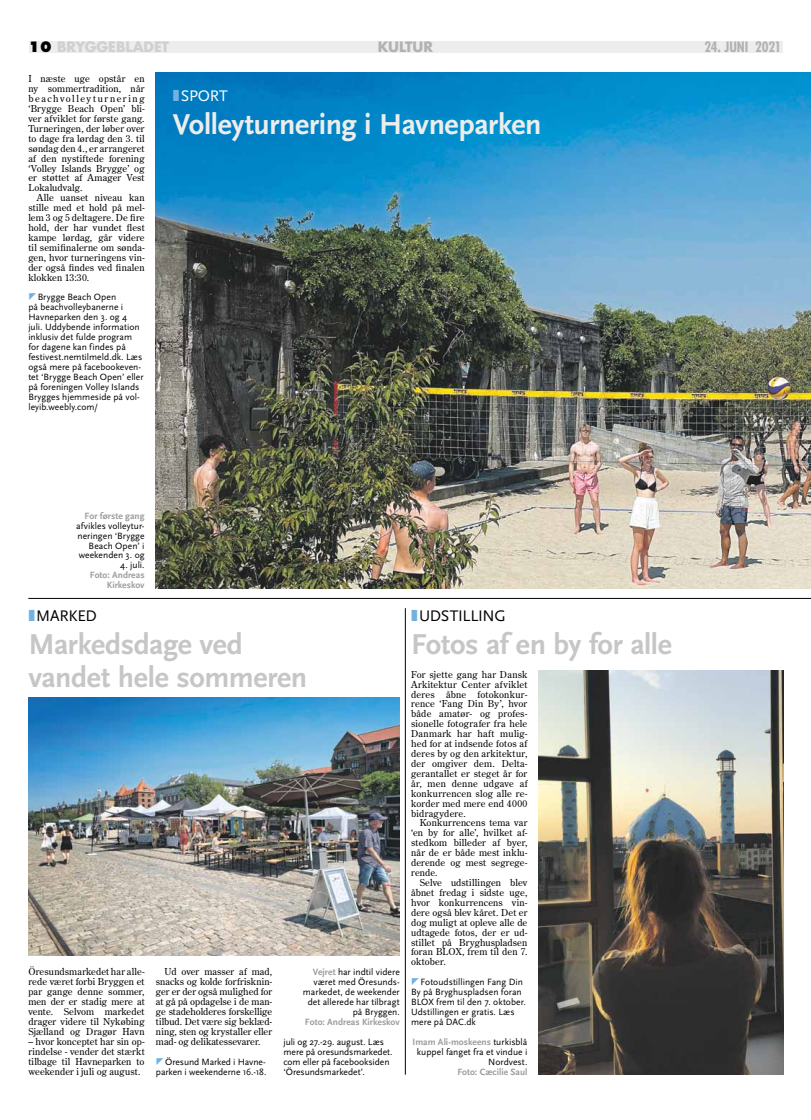
<style>
.page{position:relative;width:811px;height:1120px;background:#fff}
.page>*{position:absolute;margin:0;border:0;box-sizing:border-box;transform-origin:0 0}
.t1{font:700 30px/33px "Scala Sans";letter-spacing:-.015em;color:#c6c6c6}
.t2{font:700 30px "Scala Sans";letter-spacing:-.015em;color:#ededed}
.t3{font:16px "Scala Sans";color:#000}
.t4{font:16px "Scala Sans";letter-spacing:-.01em;color:#fff}
.t5{font:700 14px "Futura";letter-spacing:-.005em;color:#d0d0d0}
.t6{font:700 condensed 14px "Futura";letter-spacing:-.02em;color:#b3b2b2}
.t7{font:700 14px "Futura";color:#b3b2b2}
.t8{font:9.5px/9.9px "Century Old Style Std";letter-spacing:.01em;color:#000;text-align:justify}
.t9{font:9.5px/9.9px "Scala Sans";color:#000;text-align:right}
.t10{font:700 9.5px/9.9px "Scala Sans";color:#9d9d9c;text-align:right}
.s1{font-weight:800;color:#000}
.s2{color:#73b2e0}
.s3{font-weight:700;color:#9d9d9c}
</style>
<div class="page">
<div style="left:29px;top:41px;width:753px;height:11px;background:#ededed"></div>
<img style="left:156px;top:72px;width:655px;height:516px">
<img style="left:28px;top:697px;width:372px;height:258px">
<img style="left:539px;top:671px;width:245px;height:403px">
<hr style="left:405px;top:608px;width:1px;height:466px;background:#000">
<hr style="left:28px;top:598px;width:783px;height:1px;background:#000">
<h3 class="t5" style="left:28px;top:38px;width:142px"><span class="s1">10</span> BRYGGEBLADET</h3>
<h3 class="t7" style="left:378px;top:38px;width:57px">KU LTUR</h3>
<h3 class="t6" style="left:704px;top:38px;width:78px">24. Juni 2021</h3>
<h2 class="t4" style="left:173px;top:87px;width:56px"><span class="s2">❚</span>SPORT</h2>
<h1 class="t2" style="left:173px;top:108px;width:370px">Volleyturnering i Havneparken</h1>
<p class="t8" style="left:28px;top:74px;width:118px">I næste uge opstår en ny sommertradition, når beachvolleyturnering ‘Brygge Beach Open’ bli&shy;ver afviklet for første gang.<br>Turneringen, der løber over to dage fra lørdag den 3. til søndag den 4., er arrangeret af den nystiftede forening ‘Volley Islands Brygge’ og er støttet af Amager Vest Lokaludvalg.</p>
<p class="t8" style="left:28px;top:193px;width:118px;text-indent:9px">Alle uanset niveau kan stille med et hold på mel&shy;lem 3 og 5 deltagere. De fire hold, der har vundet flest kampe lørdag, går videre til semifinalerne om sønda&shy;gen, hvor turneringens vin&shy;der også findes ved finalen klokken 13:30.</p>
<p class="t9" style="left:28px;top:293px;width:117px;text-align:left;text-indent:9px">Brygge Beach Open<br>på beachvolleybanerne i<br>Havneparken den 3. og 4 juli. Uddybende information inklusiv det fulde program for dagene kan findes på festivest.nemtilmeld.dk. Læs også mere på facebookeven&shy;tet ‘Brygge Beach Open’ eller på foreningen Volley Islands<br>Brygges hjemmeside på vol&shy;leyib.weebly.com/</p>
<p class="t10" style="left:85px;top:511px;width:62px">For første gang</p>
<p class="t9" style="left:76px;top:521px;width:70px">afvikles volleytur&shy;neringen ‘Brygge<br>Beach Open’ i weekenden 3. og</p>
<p class="t9" style="left:120px;top:560px;width:26px">4. juli.</p>
<p class="t10" style="left:90px;top:570px;width:56px">Foto: Andreas<br>Kirkeskov</p>
<h2 class="t3" style="left:28px;top:607px;width:32px"><span class="s2">❚</span>Marked</h2>
<h1 class="t1" style="left:28px;top:629px;width:280px">Markedsdage ved vandet hele sommeren</h1>
<p class="t8" style="left:28px;top:967px;width:118px">Öresundsmarkedet har alle&shy;rede været forbi Bryggen et par gange denne sommer, men der er stadig mere at vente. Selvom markedet drager videre til Nykøbing Sjælland og Dragør Havn</p>
<p class="t8" style="left:28px;top:1036px;width:118px">– hvor konceptet har sin op&shy;rindelse - vender det stærkt tilbage til Havneparken to weekender i juli og august.</p>
<p class="t8" style="left:156px;top:967px;width:118px;text-indent:9px">Ud over masser af mad, snacks og kolde forfrisknin&shy;ger er der også mulighed for at gå på opdagelse i de man&shy;ge stadeholderes forskellige tilbud. Det være sig beklæd&shy;ning, sten og krystaller eller mad- og delikatessevarer.</p>
<p class="t9" style="left:156px;top:1057px;width:112px">Öresund Marked i Havne&shy;parken i weekenderne 16.-18.</p>
<p class="t9" style="left:303px;top:967px;width:98px"><span class="s3">Vejret</span> har indtil videre været med Öresunds&shy;markedet, de weekender det allerede har tilbragt på Bryggen.</p>
<p class="t10" style="left:305px;top:1017px;width:96px">Foto: Andreas Kirkeskov</p>
<p class="t9" style="left:283px;top:1037px;width:111px;text-align:left">juli og 27.-29. august. Læs mere på oresundsmarkedet. com eller på facebooksiden ‘Öresundsmarkedet’.</p>
<h2 class="t3" style="left:411px;top:607px;width:28px"><span class="s2">❚</span>Udstillin</h2>
<h2 class="t3" style="left:494px;top:607px;width:13px">g</h2>
<h1 class="t1" style="left:411px;top:629px;width:262px">Fotos af en by for alle</h1>
<p class="t8" style="left:411px;top:669px;width:118px">For sjette gang har Dansk Arkitektur Center afviklet deres åbne fotokonkur&shy;rence ‘Fang Din By’, hvor både amatør- og profes&shy;sionelle fotografer fra hele Danmark har haft mulig&shy;hed for at indsende fotos af deres by og den arkitektur, der omgiver dem. Delta&shy;gerantallet er steget år for år, men denne udgave af konkurrencen slog alle re&shy;korder med mere end 4000 bidragydere.</p>
<p class="t8" style="left:411px;top:818px;width:118px;text-indent:9px">Konkurrencens tema var ‘en by for alle’, hvilket af&shy;stedkom billeder af byer, når de er både mest inklu&shy;derende og mest segrege&shy;rende.</p>
<p class="t8" style="left:411px;top:877px;width:118px;text-indent:9px">Selve udstillingen blev åbnet fredag i sidste uge, hvor konkurrencens vin&shy;dere også blev kåret. Det er dog muligt at opleve alle de udtagede fotos, der er ud&shy;stillet på Bryghuspladsen foran BLOX, frem til den 7. oktober.</p>
<p class="t9" style="left:411px;top:977px;width:116px;text-align:left;text-indent:9px">Fotoudstillingen Fang Din<br>By på Bryghuspladsen foran<br>BLOX frem til den 7. oktober.<br>Udstillingen er gratis. Læs mere på DAC.dk</p>
<p class="t9" style="left:412px;top:1037px;width:116px"><span class="s3">I mam Ali-moskeens</span> turkisblå kuppel fanget fra et vindue i<br>Nordvest.</p>
<p class="t10" style="left:457px;top:1066px;width:72px">Foto: Cæcilie Saul</p>
</div>
